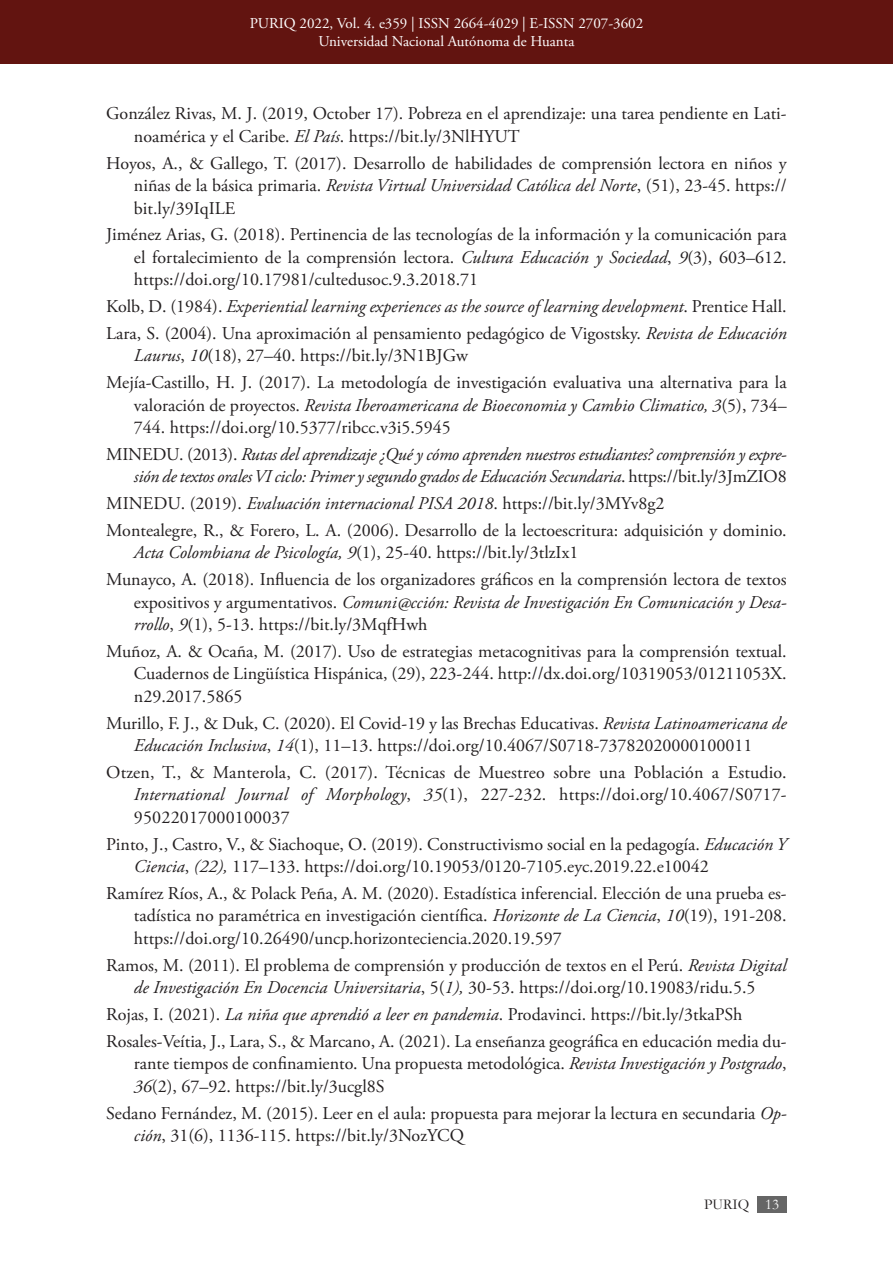
<style>
.page{position:relative;width:893px;height:1263px;background:#fff}
.page>*{position:absolute;margin:0;border:0;box-sizing:border-box;transform-origin:0 0}
.Referencia_es{font:18px/22.5px "Adobe Garamond Pro";color:#231f20;text-align:justify}
.Referencia_es-2{font:italic 18px/22.5px "Adobe Garamond Pro";letter-spacing:-.015em;color:#231f20;text-align:right}
.t1{font:15px/18px "Adobe Garamond Pro";color:#fff;text-align:center}
.t2{font:15px "Garamond";color:#231f20}
.s1{font-style:italic}
.s2{font-style:normal}
.s3{color:#fff}
</style>
<div class="page">
<div style="left:0;top:0;width:893px;height:64px;background:#621410"></div>
<div style="left:758px;top:1196px;width:29px;height:16px;background:#666"></div>
<p class="t1" style="left:250px;top:15px;width:395px">PURIQ 2022, Vol. 4. e359 | ISSN 2664-4029 | E-ISSN 2707-3602<br>Universidad Nacional Autónoma de Huanta</p>
<p class="Referencia_es" style="left:134px;top:103px;width:654px;text-indent:-28px">González Rivas, M. J. (2019, October 17). Pobreza en el aprendizaje: una tarea pendiente en Lati&shy;noamérica y el Caribe. <span class="s1">El País</span>. https://bit.ly/3NlHYUT</p>
<p class="Referencia_es" style="left:134px;top:152px;width:654px;text-indent:-28px">Hoyos, A., &amp; Gallego, T. (2017). Desarrollo de habilidades de comprensión lectora en niños y niñas de la básica primaria. <span class="s1">Revista Virtual Universidad Católica del Norte</span>, (51), 23-45. https:// bit.ly/39IqILE</p>
<p class="Referencia_es" style="left:134px;top:224px;width:654px;text-indent:-28px">Jiménez Arias, G. (2018). Pertinencia de las tecnologías de la información y la comunicación para el fortalecimiento de la comprensión lectora. <span class="s1">Cultura Educación y Sociedad</span>, <span class="s1">9</span>(3), 603–612. https://doi.org/10.17981/cultedusoc.9.3.2018.71</p>
<p class="Referencia_es-2" style="left:106px;top:296px;width:682px"><span class="s2">Kolb, D. (1984).</span> Experiential learning experiences as the source of learning development<span class="s2">. Prentice Hall.</span></p>
<p class="Referencia_es" style="left:134px;top:323px;width:654px;text-indent:-28px">Lara, S. (2004). Una aproximación al pensamiento pedagógico de Vigostsky. <span class="s1">Revista de Educación<br>Laurus</span>, <span class="s1">10</span>(18), 27–40. https://bit.ly/3N1BJGw</p>
<p class="Referencia_es" style="left:134px;top:372px;width:654px;text-indent:-28px">Mejía-Castillo, H. J. (2017). La metodología de investigación evaluativa una alternativa para la valoración de proyectos. <span class="s1">Revista Iberoamericana de Bioeconomia y Cambio Climatico, 3</span>(5), 734– 744. https://doi.org/10.5377/ribcc.v3i5.5945</p>
<p class="Referencia_es-2" style="left:106px;top:443px;width:682px"><span class="s2">MINEDU. (2013).</span> Rutas del aprendizaje ¿Qué y cómo aprenden nuestros estudiantes? comprensión y expre&shy;sión de textos orales VI ciclo: Primer y segundo grados de Educación Secundaria<span class="s2">. https://bit.ly/3JmZIO8</span></p>
<p class="Referencia_es" style="left:106px;top:493px;width:560px">MINEDU. (2019). <span class="s1">Evaluación internacional PISA 2018</span>. https://bit.ly/3MYv8g2</p>
<p class="Referencia_es" style="left:134px;top:520px;width:654px;text-indent:-28px">Montealegre, R., &amp; Forero, L. A. (2006). Desarrollo de la lectoescritura: adquisición y dominio.<br><span class="s1">Acta Colombiana de Psicología, 9</span>(1), 25-40. https://bit.ly/3tlzIx1</p>
<p class="Referencia_es" style="left:134px;top:569px;width:654px;text-indent:-28px">Munayco, A. (2018). Influencia de los organizadores gráficos en la comprensión lectora de textos expositivos y argumentativos. <span class="s1">Comuni@cción: Revista de Investigación En Comunicación y Desa&shy;rrollo</span>, <span class="s1">9</span>(1), 5-13. https://bit.ly/3MqfHwh</p>
<p class="Referencia_es" style="left:134px;top:641px;width:654px;text-indent:-28px">Muñoz, A. &amp; Ocaña, M. (2017). Uso de estrategias metacognitivas para la comprensión textual.<br>Cuadernos de Lingüística Hispánica, (29), 223-244. http://dx.doi.org/10319053/01211053X. n29.2017.5865</p>
<p class="Referencia_es" style="left:106px;top:712px;width:682px;text-align:center">Murillo, F. J., &amp; Duk, C. (2020). El Covid-19 y las Brechas Educativas. <span class="s1">Revista Latinoamericana de<br>Educación Inclusiva</span>, <span class="s1">14</span>(1), 11–13. https://doi.org/10.4067/S0718-73782020000100011</p>
<p class="Referencia_es" style="left:134px;top:762px;width:654px;text-indent:-28px">Otzen, T., &amp; Manterola, C. (2017). Técnicas de Muestreo sobre una Población a Estudio.<br><span class="s1">International Journal of Morphology</span>, <span class="s1">35</span>(1), 227-232. https://doi.org/10.4067/S0717- 95022017000100037</p>
<p class="Referencia_es" style="left:134px;top:833px;width:654px;text-indent:-28px">Pinto, J., Castro, V., &amp; Siachoque, O. (2019). Constructivismo social en la pedagogía. <span class="s1">Educación Y<br>Ciencia</span>, <span class="s1">(22),</span> 117–133. https://doi.org/10.19053/0120-7105.eyc.2019.22.e10042</p>
<p class="Referencia_es" style="left:134px;top:883px;width:654px;text-indent:-28px">Ramírez Ríos, A., &amp; Polack Peña, A. M. (2020). Estadística inferencial. Elección de una prueba es&shy;tadística no paramétrica en investigación científica. <span class="s1">Horizonte de La Ciencia</span>, <span class="s1">10</span>(19), 191-208. https://doi.org/10.26490/uncp.horizonteciencia.2020.19.597</p>
<p class="Referencia_es" style="left:106px;top:954px;width:682px;text-align:center">Ramos, M. (2011). El problema de comprensión y producción de textos en el Perú. <span class="s1">Revista Digital de Investigación En Docencia Universitaria</span>, 5(<span class="s1">1),</span> 30-53. https://doi.org/10.19083/ridu.5.5</p>
<p class="Referencia_es" style="left:106px;top:1004px;width:638px">Rojas, I. (2021). <span class="s1">La niña que aprendió a leer en pandemia</span>. Prodavinci. https://bit.ly/3tkaPSh</p>
<p class="Referencia_es" style="left:134px;top:1030px;width:654px;text-indent:-28px">Rosales-Veítia, J., Lara, S., &amp; Marcano, A. (2021). La enseñanza geográfica en educación media du&shy;rante tiempos de confinamiento. Una propuesta metodológica. <span class="s1">Revista Investigación y Postgrado</span>, <span class="s1">36</span>(2), 67–92. https://bit.ly/3ucgl8S</p>
<p class="Referencia_es" style="left:134px;top:1102px;width:654px;text-indent:-28px">Sedano Fernández, M. (2015). Leer en el aula: propuesta para mejorar la lectura en secundaria <span class="s1">Op&shy;ción</span>, 31(6), 1136-115. https://bit.ly/3NozYCQ</p>
<p class="t2" style="left:704px;top:1194px;width:76px">PURIQ <span class="s3">13</span></p>
</div>
